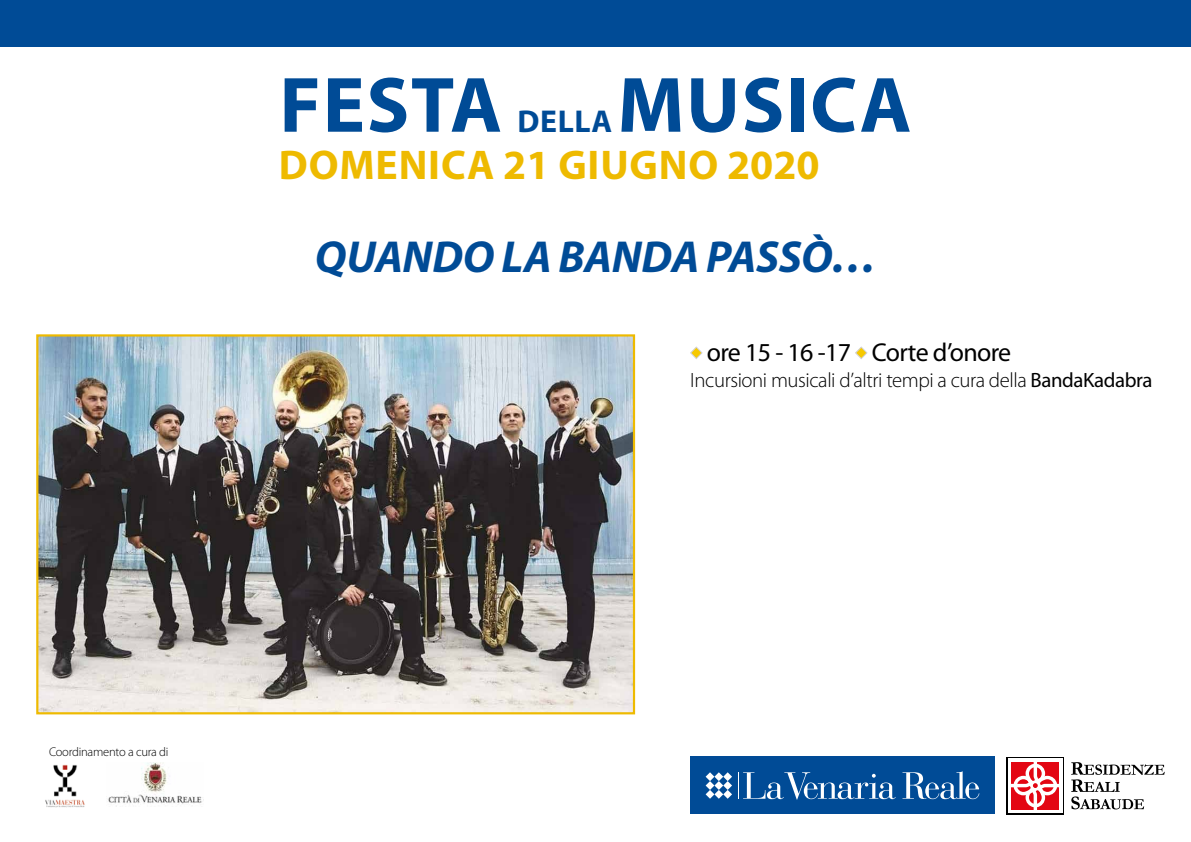
<style>
.page{position:relative;width:1191px;height:842px;background:#fff}
.page>*{position:absolute;margin:0;border:0;box-sizing:border-box;transform-origin:0 0}
.t1{font:700 79.2px "Myriad Pro";letter-spacing:.02em;color:#004b96}
.t2{font:italic 700 45px "Myriad Pro";letter-spacing:-.005em;color:#004b96}
.t3{font:700 41.7px "Myriad Pro";letter-spacing:.02em;color:#eeba00}
.t4{font:700 31.7px "Myriad Pro";letter-spacing:.02em;color:#004b96}
.t5{font:25.9px "Myriad Pro";letter-spacing:-.025em;color:#000}
.t6{font:300 20.7px "Myriad Pro";letter-spacing:-.02em;color:#000}
.t7{font:300 12.6px "Myriad Pro";letter-spacing:-.02em;color:#000}
.s1{font-weight:400}
</style>
<div class="page">
<div style="left:0;top:0;width:1191px;height:47px;background:#004b96"></div>
<div style="left:690px;top:757px;width:304px;height:57px;background:#004b96"></div>
<svg style="left:705px;top:772px;width:27px;height:27px"></svg>
<svg style="left:738px;top:772px;width:157px;height:28px"></svg>
<svg style="left:902px;top:771px;width:77px;height:28px"></svg>
<div style="left:1006px;top:757px;width:57px;height:57px;background:#000"></div>
<div style="left:1008px;top:758px;width:54px;height:55px;background:#fff"></div>
<svg style="left:1011px;top:762px;width:48px;height:48px"></svg>
<svg style="left:1071px;top:762px;width:93px;height:47px"></svg>
<img style="left:45px;top:764px;width:40px;height:44px">
<img style="left:108px;top:763px;width:94px;height:41px">
<img style="left:39px;top:337px;width:593px;height:374px">
<div style="left:36px;top:334px;width:599px;height:380px;border:2px solid #eeba00"></div>
<svg style="left:690px;top:346px;width:13px;height:13px"></svg>
<svg style="left:855px;top:346px;width:12px;height:13px"></svg>
<h1 class="t1" style="left:279px;top:61px;width:224px">FESTA</h1>
<h3 class="t4" style="left:517px;top:103px;width:96px">DELLA</h3>
<h1 class="t1" style="left:617px;top:61px;width:296px">MUSICA</h1>
<h3 class="t3" style="left:279px;top:142px;width:542px">DOMENICA 21 GIUGNO 2020</h3>
<h2 class="t2" style="left:315px;top:232px;width:563px">QUANDO LA BANDA PASSÒ…</h2>
<p class="t5" style="left:707px;top:338px;width:306px">ore 15 - 16 -17 Corte d’onore</p>
<p class="t6" style="left:690px;top:369px;width:463px">Incursioni musicali d’altri tempi a cura della <span class="s1">BandaKadabra</span></p>
<p class="t7" style="left:49px;top:745px;width:121px">Coordinamento a cura di</p>
</div>
